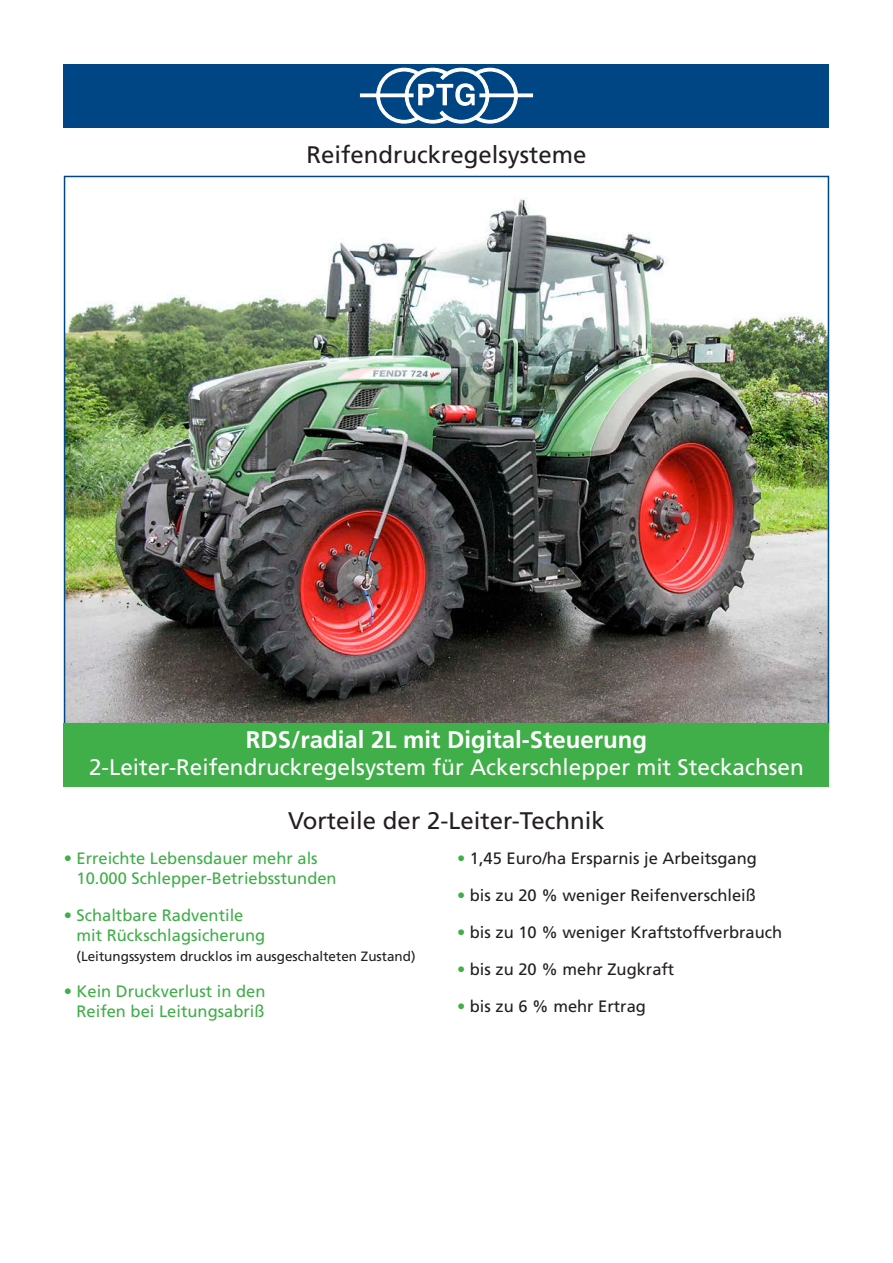
<style>
.page{position:relative;width:893px;height:1263px;background:#fff}
.page>*{position:absolute;margin:0;border:0;box-sizing:border-box;transform-origin:0 0}
.t1{font:24px "Frutiger";color:#231f20}
.t2{font:700 24px "Frutiger";color:#fff}
.t3{font:22.5px "Frutiger";color:#fff}
.t4{font:16.5px/19.8px "Frutiger";color:#40ae49}
.t5{font:16.5px "Frutiger";color:#231f20}
.t6{font:13.5px "Frutiger";color:#231f20}
.s1{color:#40ae49}
</style>
<div class="page">
<img style="left:67px;top:197px;width:759px;height:526px">
<div style="left:64px;top:64px;width:765px;height:64px;background:#004684"></div>
<div style="left:360px;top:93px;width:54px;height:4px;border:1px solid #fff"></div>
<div style="left:479px;top:93px;width:54px;height:4px;border:1px solid #fff"></div>
<svg style="left:376px;top:67px;width:142px;height:57px"></svg>
<div style="left:64px;top:723px;width:765px;height:64px;background:#40ae49"></div>
<h1 class="t1" style="left:306px;top:141px;width:282px">Reifendruckregelsysteme</h1>
<h1 class="t2" style="left:246px;top:725px;width:403px">RDS/radial 2L mit Digital-Steuerung</h1>
<h2 class="t3" style="left:89px;top:753px;width:716px">2-Leiter-Reifendruckregelsystem für Ackerschlepper mit Steckachsen</h2>
<h1 class="t1" style="left:288px;top:806px;width:318px">Vorteile der 2-Leiter-Technik</h1>
<p class="t4" style="left:77px;top:849px;width:262px;text-indent:-13px">• Erreichte Lebensdauer mehr als<br>10.000 Schlepper-Betriebsstunden</p>
<p class="t4" style="left:77px;top:905px;width:190px;text-indent:-13px">• Schaltbare Radventile mit Rückschlagsicherung</p>
<p class="t6" style="left:77px;top:948px;width:341px">(Leitungssystem drucklos im ausgeschalteten Zustand)</p>
<p class="t4" style="left:64px;top:982px;width:203px;text-align:right">• Kein Druckverlust in den<br>Reifen bei Leitungsabriß</p>
<p class="t5" style="left:457px;top:849px;width:301px"><span class="s1">•</span> 1,45 Euro/ha Ersparnis je Arbeitsgang</p>
<p class="t5" style="left:457px;top:886px;width:300px"><span class="s1">•</span> bis zu 20 % weniger Reifenverschleiß</p>
<p class="t5" style="left:457px;top:922px;width:327px"><span class="s1">•</span> bis zu 10 % weniger Kraftstoffverbrauch</p>
<p class="t5" style="left:457px;top:959px;width:219px"><span class="s1">•</span> bis zu 20 % mehr Zugkraft</p>
<p class="t5" style="left:457px;top:996px;width:190px"><span class="s1">•</span> bis zu 6 % mehr Ertrag</p>
</div>
